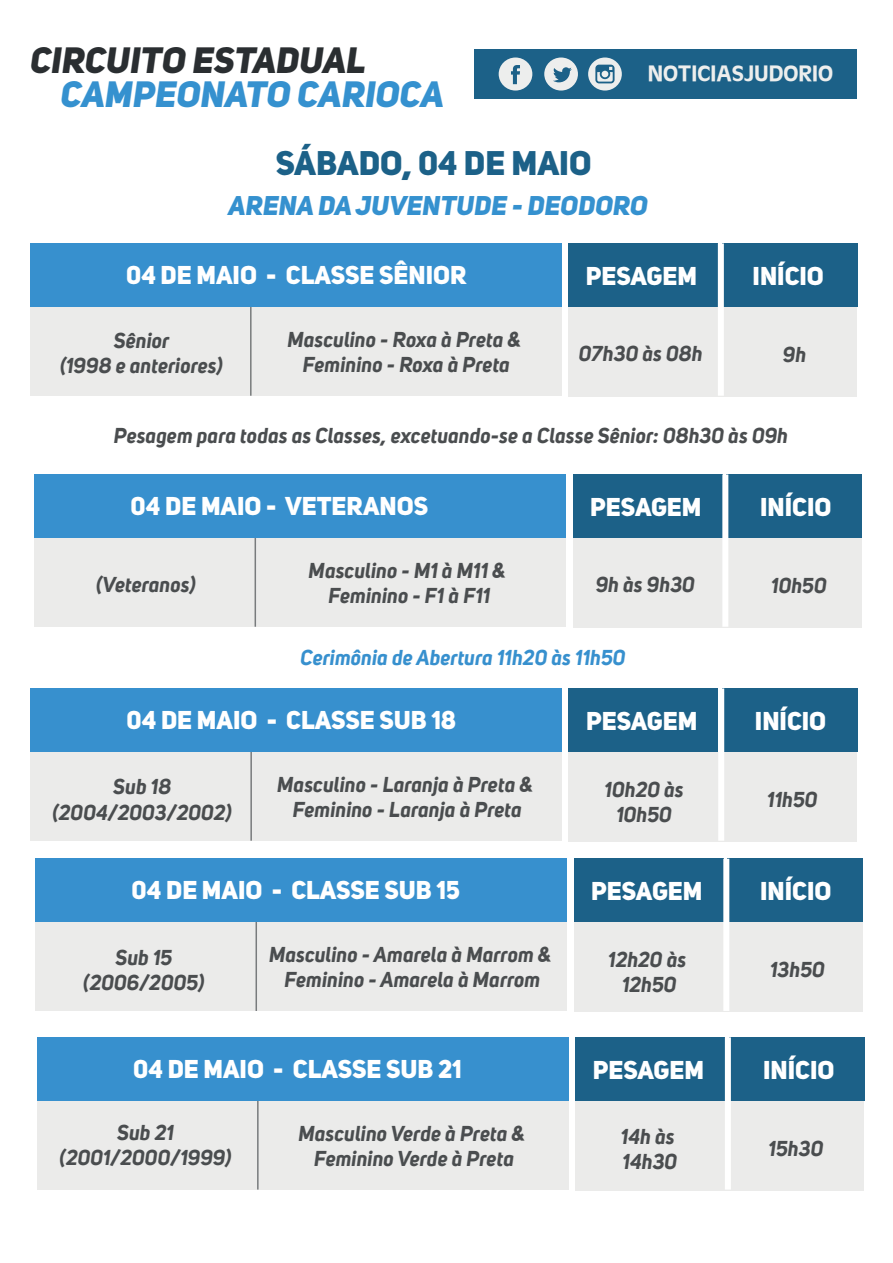
<style>
.page{position:relative;width:893px;height:1263px;background:#fff}
.page>*{position:absolute;margin:0;border:0;box-sizing:border-box;transform-origin:0 0}
.t1{font:36.15px "Uni Sans Heavy Italic CAPS";color:#3591cf}
.t2{font:36.15px "Uni Sans Heavy Italic CAPS";color:#2a2e31}
.t3{font:33.75px "Uni Sans Heavy CAPS";color:#1c6188}
.t4{font:26.85px "Uni Sans Heavy Italic CAPS";color:#3591cf}
.t5{font:25.5px "Uni Sans Heavy CAPS";color:#fff}
.t6{font:23.1px "Antigoni Med";color:#edeeed}
.t7{font:italic 700 21px/25.2px "Uni Sans";color:#4a4d4f;text-align:center}
.t8{font:italic 700 21px "Uni Sans";color:#3790ce}
</style>
<div class="page">
<div style="left:474px;top:49px;width:383px;height:50px;background:#1c6188"></div>
<div style="left:30px;top:307px;width:531px;height:89px;background:#ebebea"></div>
<div style="left:722px;top:243px;width:135px;height:64px;background:#1c6188"></div>
<hr style="left:250px;top:266px;width:2px;height:130px;background:#787b7d">
<svg style="left:499px;top:58px;width:33px;height:33px"></svg>
<svg style="left:588px;top:58px;width:34px;height:33px"></svg>
<svg style="left:544px;top:58px;width:34px;height:33px"></svg>
<div style="left:30px;top:243px;width:531px;height:64px;background:#3790ce"></div>
<div style="left:568px;top:243px;width:150px;height:64px;background:#1c6188"></div>
<div style="left:568px;top:307px;width:289px;height:89px;background:#ebebea"></div>
<div style="left:718px;top:243px;width:6px;height:153px;background:#fff"></div>
<div style="left:34px;top:538px;width:532px;height:89px;background:#ebebea"></div>
<div style="left:727px;top:474px;width:135px;height:64px;background:#1c6188"></div>
<hr style="left:255px;top:497px;width:1px;height:130px;background:#787b7d">
<div style="left:34px;top:474px;width:532px;height:64px;background:#3790ce"></div>
<div style="left:573px;top:474px;width:149px;height:64px;background:#1c6188"></div>
<div style="left:573px;top:538px;width:288px;height:89px;background:#ebebea"></div>
<div style="left:722px;top:474px;width:6px;height:153px;background:#fff"></div>
<div style="left:35px;top:922px;width:532px;height:89px;background:#ebebea"></div>
<div style="left:728px;top:859px;width:135px;height:63px;background:#1c6188"></div>
<hr style="left:256px;top:881px;width:1px;height:130px;background:#787b7d">
<div style="left:35px;top:859px;width:532px;height:63px;background:#3790ce"></div>
<div style="left:574px;top:859px;width:149px;height:63px;background:#1c6188"></div>
<div style="left:574px;top:922px;width:288px;height:89px;background:#ebebea"></div>
<div style="left:723px;top:859px;width:6px;height:152px;background:#fff"></div>
<div style="left:37px;top:1100px;width:531px;height:89px;background:#ebebea"></div>
<div style="left:729px;top:1037px;width:135px;height:64px;background:#1c6188"></div>
<hr style="left:257px;top:1059px;width:2px;height:130px;background:#787b7d">
<div style="left:37px;top:1037px;width:531px;height:64px;background:#3790ce"></div>
<div style="left:575px;top:1037px;width:150px;height:64px;background:#1c6188"></div>
<div style="left:575px;top:1101px;width:289px;height:89px;background:#ebebea"></div>
<div style="left:725px;top:1037px;width:6px;height:152px;background:#fff"></div>
<div style="left:30px;top:752px;width:531px;height:89px;background:#ebebea"></div>
<div style="left:723px;top:688px;width:135px;height:64px;background:#1c6188"></div>
<hr style="left:250px;top:711px;width:2px;height:130px;background:#787b7d">
<div style="left:30px;top:688px;width:531px;height:64px;background:#3790ce"></div>
<div style="left:569px;top:688px;width:149px;height:64px;background:#1c6188"></div>
<div style="left:569px;top:752px;width:288px;height:89px;background:#ebebea"></div>
<div style="left:718px;top:688px;width:6px;height:153px;background:#fff"></div>
<h1 class="t2" style="left:31px;top:38px;width:337px">CIRCUITO ESTADUAL</h1>
<h1 class="t1" style="left:61px;top:72px;width:385px">CAMPEONATO CARIOCA</h1>
<p class="t6" style="left:648px;top:58px;width:187px">NOTICIASJUDORIO</p>
<h2 class="t3" style="left:276px;top:142px;width:317px">SÁBADO, 04 DE MAIO</h2>
<p class="t4" style="left:229px;top:189px;width:421px">ARENA DA JUVENTUDE - DEODORO</p>
<p class="t5" style="left:126px;top:258px;width:342px">04 DE MAIO - CLASSE SÊNIOR</p>
<p class="t5" style="left:586px;top:260px;width:113px">PESAGEM</p>
<p class="t5" style="left:753px;top:260px;width:73px">INÍCIO</p>
<p class="t7" style="left:60px;top:328px;width:164px">Sênior<br>(1998 e anteriores)</p>
<p class="t7" style="left:287px;top:327px;width:236px">Masculino - Roxa à Preta &amp;<br>Feminino - Roxa à Preta</p>
<p class="t7" style="left:579px;top:340px;width:125px">07h30 às 08h</p>
<p class="t7" style="left:783px;top:341px;width:25px">9h</p>
<p class="t7" style="left:114px;top:423px;width:676px">Pesagem para todas as Classes, excetuando-se a Classe Sênior: 08h30 às 09h</p>
<p class="t5" style="left:131px;top:489px;width:299px">04 DE MAIO - VETERANOS</p>
<p class="t5" style="left:590px;top:491px;width:113px">PESAGEM</p>
<p class="t5" style="left:760px;top:491px;width:73px">INÍCIO</p>
<p class="t7" style="left:96px;top:572px;width:101px">(Veteranos)</p>
<p class="t7" style="left:309px;top:558px;width:199px">Masculino - M1 à M11 &amp;<br>Feminino - F1 à F11</p>
<p class="t7" style="left:596px;top:571px;width:101px">9h às 9h30</p>
<p class="t7" style="left:771px;top:572px;width:57px">10h50</p>
<p class="t8" style="left:301px;top:644px;width:327px">Cerimônia de Abertura 11h20 às 11h50</p>
<p class="t5" style="left:127px;top:703px;width:331px">04 DE MAIO - CLASSE SUB 18</p>
<p class="t5" style="left:586px;top:704px;width:113px">PESAGEM</p>
<p class="t5" style="left:755px;top:704px;width:73px">INÍCIO</p>
<p class="t7" style="left:53px;top:774px;width:181px">Sub 18 (2004/2003/2002)</p>
<p class="t7" style="left:277px;top:772px;width:258px">Masculino - Laranja à Preta &amp;<br>Feminino - Laranja à Preta</p>
<p class="t7" style="left:605px;top:776px;width:81px">10h20 às<br>10h50</p>
<p class="t7" style="left:767px;top:786px;width:52px">11h50</p>
<p class="t5" style="left:132px;top:873px;width:330px">04 DE MAIO - CLASSE SUB 15</p>
<p class="t5" style="left:591px;top:875px;width:113px">PESAGEM</p>
<p class="t5" style="left:760px;top:875px;width:73px">INÍCIO</p>
<p class="t7" style="left:83px;top:944px;width:123px">Sub 15 (2006/2005)</p>
<p class="t7" style="left:269px;top:942px;width:284px">Masculino - Amarela à Marrom &amp;<br>Feminino - Amarela à Marrom</p>
<p class="t7" style="left:608px;top:947px;width:80px">12h20 às<br>12h50</p>
<p class="t7" style="left:770px;top:957px;width:56px">13h50</p>
<p class="t5" style="left:133px;top:1052px;width:330px">04 DE MAIO - CLASSE SUB 21</p>
<p class="t5" style="left:593px;top:1053px;width:113px">PESAGEM</p>
<p class="t5" style="left:763px;top:1053px;width:73px">INÍCIO</p>
<p class="t7" style="left:60px;top:1120px;width:173px">Sub 21 (2001/2000/1999)</p>
<p class="t7" style="left:299px;top:1120px;width:228px">Masculino Verde à Preta &amp;<br>Feminino Verde à Preta</p>
<p class="t7" style="left:621px;top:1124px;width:58px;text-align:left">14h às<br>14h30</p>
<p class="t7" style="left:769px;top:1135px;width:56px">15h30</p>
</div>
